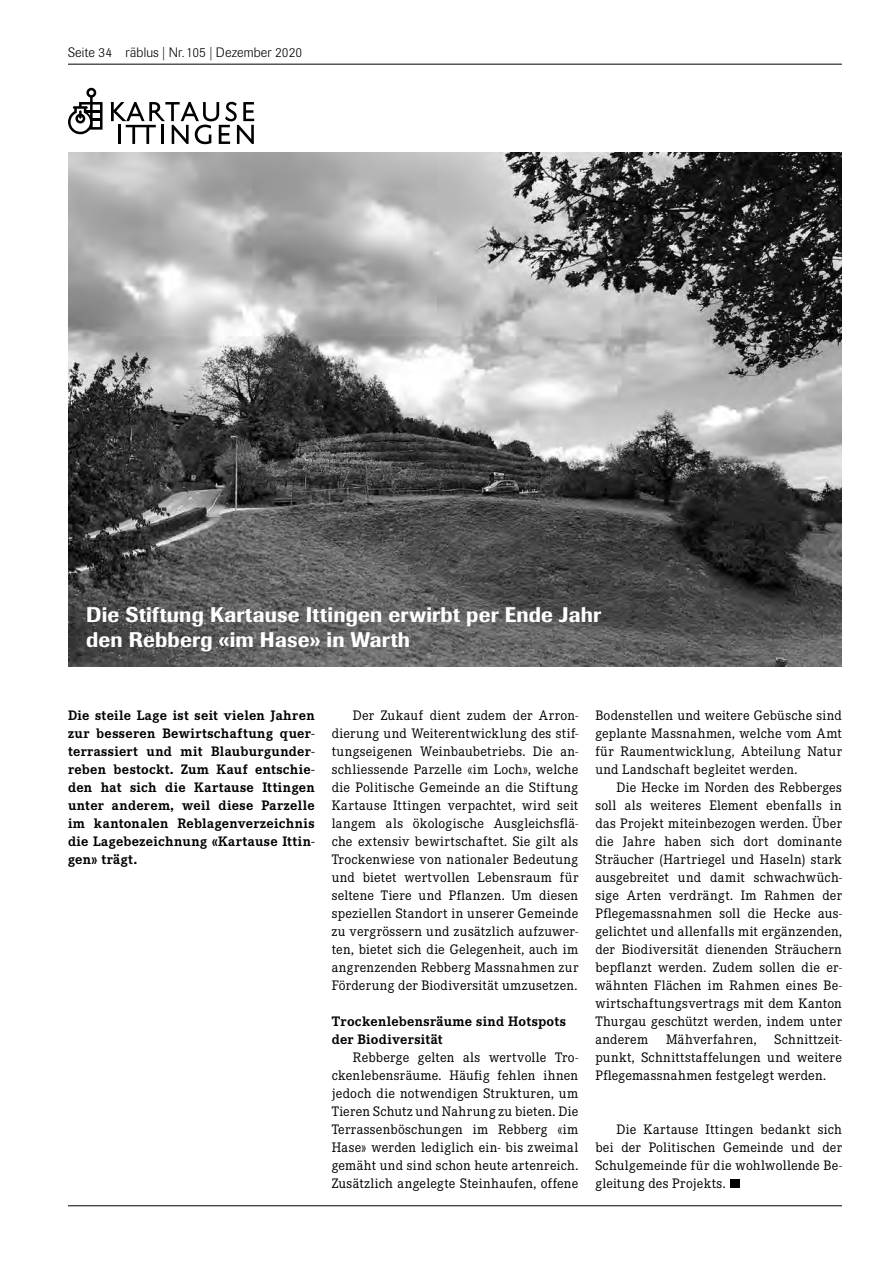
<style>
.page{position:relative;width:893px;height:1263px;background:#fff}
.page>*{position:absolute;margin:0;border:0;box-sizing:border-box;transform-origin:0 0}
.t1{font:500 21px/25.2px "Imago";letter-spacing:.01em;color:#fff}
.t2{font:13.5px/18px "Corporate EBQ";letter-spacing:.015em;color:#000;text-align:justify}
.t3{font:700 13.5px/18px "Corporate EBQ";letter-spacing:.025em;color:#000;text-align:justify}
.t4{font:300 13.5px "Imago";letter-spacing:.01em;color:#000}
</style>
<div class="page">
<hr style="left:68px;top:64px;width:774px;height:1px;background:#000">
<img style="left:68px;top:152px;width:774px;height:514px">
<svg style="left:111px;top:102px;width:143px;height:42px"></svg>
<svg style="left:68px;top:88px;width:35px;height:46px"></svg>
<div style="left:730px;top:1179px;width:9px;height:9px;background:#000"></div>
<hr style="left:68px;top:1205px;width:774px;height:1px;background:#000">
<p class="t4" style="left:68px;top:45px;width:236px">Seite 34 räblus | Nr.105 | Dezember 2020</p>
<h1 class="t1" style="left:86px;top:602px;width:516px">Die Stiftung Kartause Ittingen erwirbt per Ende Jahr den Rebberg «im Hase» in Warth</h1>
<p class="t3" style="left:68px;top:706px;width:248px">Die steile Lage ist seit vielen Jahren zur besseren Bewirtschaftung quer&shy;terrassiert und mit Blauburgunder&shy;reben bestockt. Zum Kauf entschie&shy;den hat sich die Kartause Ittingen unter anderem, weil diese Parzelle im kantonalen Reblagenverzeichnis die Lagebezeichnung «Kartause Ittin&shy;gen» trägt.</p>
<p class="t2" style="left:332px;top:706px;width:248px;text-indent:21px">Der Zukauf dient zudem der Arron&shy;dierung und Weiterentwicklung des stif&shy;tungseigenen Weinbaubetriebs. Die an&shy;schliessende Parzelle «im Loch», welche die Politische Gemeinde an die Stiftung Kartause Ittingen verpachtet, wird seit langem als ökologische Ausgleichsflä&shy;che extensiv bewirtschaftet. Sie gilt als Trockenwiese von nationaler Bedeutung und bietet wertvollen Lebensraum für seltene Tiere und Pflanzen. Um diesen speziellen Standort in unserer Gemeinde zu vergrössern und zusätzlich aufzuwer&shy;ten, bietet sich die Gelegenheit, auch im angrenzenden Rebberg Massnahmen zur Förderung der Biodiversität umzusetzen.</p>
<p class="t3" style="left:332px;top:1012px;width:236px">Trockenlebensräume sind Hotspots der Biodiversität</p>
<p class="t2" style="left:332px;top:1048px;width:248px;text-indent:21px">Rebberge gelten als wertvolle Tro&shy;ckenlebensräume. Häufig fehlen ihnen jedoch die notwendigen Strukturen, um Tieren Schutz und Nahrung zu bieten. Die Terrassenböschungen im Rebberg «im Hase» werden lediglich ein- bis zweimal gemäht und sind schon heute artenreich.<br>Zusätzlich angelegte Steinhaufen, offene</p>
<p class="t2" style="left:595px;top:706px;width:248px">Bodenstellen und weitere Gebüsche sind geplante Massnahmen, welche vom Amt für Raumentwicklung, Abteilung Natur und Landschaft begleitet werden.</p>
<p class="t2" style="left:595px;top:778px;width:248px;text-indent:21px">Die Hecke im Norden des Rebberges soll als weiteres Element ebenfalls in das Projekt miteinbezogen werden. Über die Jahre haben sich dort dominante Sträucher (Hartriegel und Haseln) stark ausgebreitet und damit schwachwüch&shy;sige Arten verdrängt. Im Rahmen der Pflegemassnahmen soll die Hecke aus&shy;gelichtet und allenfalls mit ergänzenden, der Biodiversität dienenden Sträuchern bepflanzt werden. Zudem sollen die er&shy;wähnten Flächen im Rahmen eines Be&shy;wirtschaftungsvertrags mit dem Kanton Thurgau geschützt werden, indem unter anderem</p>
<p class="t2" style="left:595px;top:1030px;width:248px;text-indent:179px">Schnittzeit&shy;punkt, Schnittstaffelungen und weitere Pflegemassnahmen festgelegt werden.</p>
<p class="t2" style="left:666px;top:1030px;width:92px">Mähverfahren,</p>
<p class="t2" style="left:595px;top:1120px;width:248px;text-indent:21px">Die Kartause Ittingen bedankt sich bei der Politischen Gemeinde und der Schulgemeinde für die wohlwollende Be&shy;gleitung des Projekts.</p>
</div>
